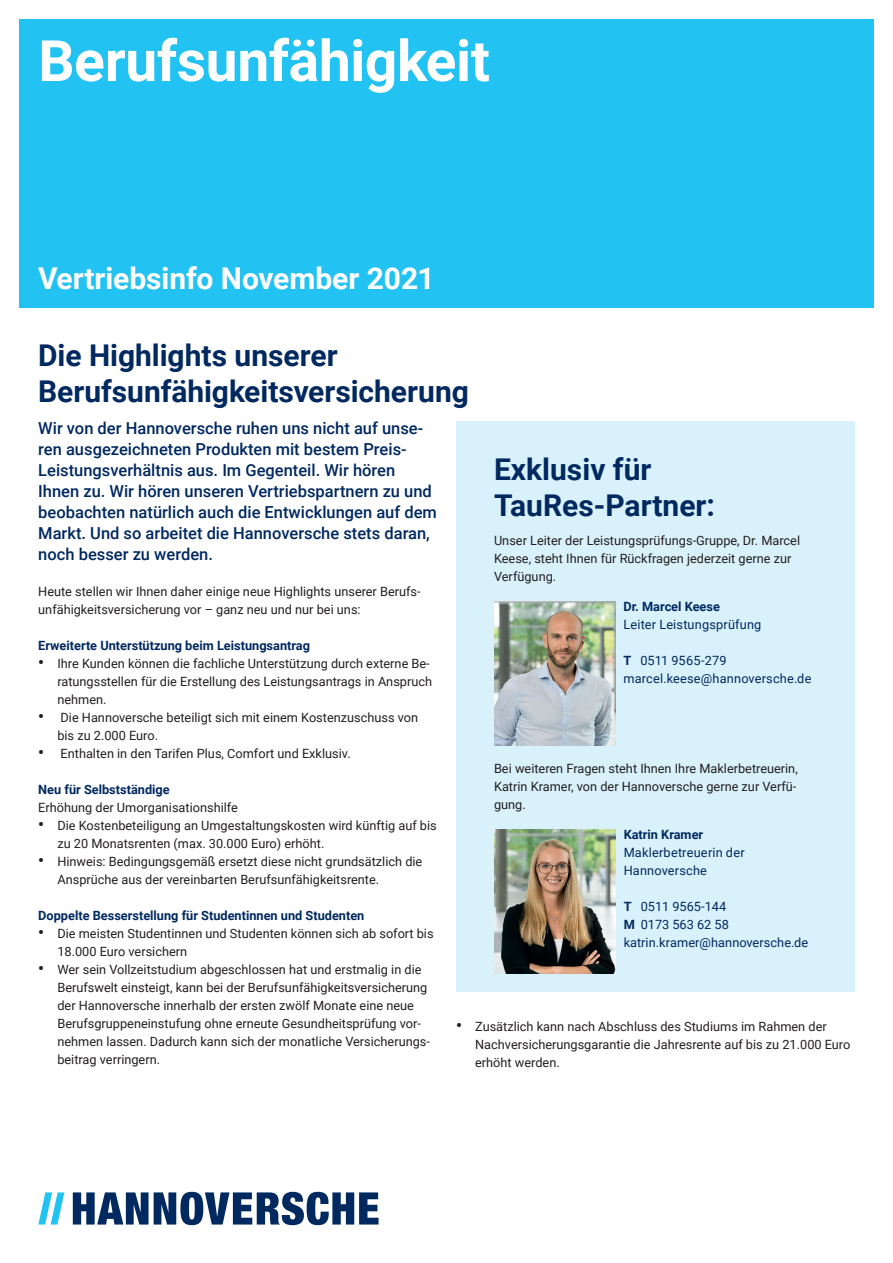
<style>
.page{position:relative;width:893px;height:1263px;background:#fff}
.page>*{position:absolute;margin:0;border:0;box-sizing:border-box;transform-origin:0 0}
.t1{font:700 57px "Roboto";letter-spacing:-.01em;color:#fff}
.t2{font:700 30px/36px "Roboto";color:#002960}
.t3{font:700 30px "Roboto";letter-spacing:-.005em;color:#fff}
.t4{font:500 16.5px/21px "Roboto";color:#002960}
.t5{font:12.75px/18px "Roboto";color:#231f20}
.t6{font:12.75px/18px "Roboto";letter-spacing:.01em;color:#002960}
.t7{font:700 12.75px "Roboto";color:#002960}
.s1{font-weight:700;font-size:16.5px}
.s2{font-weight:700}
</style>
<div class="page">
<div style="left:19px;top:19px;width:855px;height:288px;background:#22c2f3"></div>
<svg style="left:73px;top:1192px;width:305px;height:33px"></svg>
<svg style="left:38px;top:1192px;width:26px;height:32px"></svg>
<div style="left:456px;top:421px;width:399px;height:570px;background:#d8f1fb"></div>
<img style="left:494px;top:601px;width:121px;height:144px">
<img style="left:494px;top:829px;width:121px;height:144px">
<h1 class="t1" style="left:38px;top:21px;width:453px">Berufsunfähigkeit</h1>
<h2 class="t3" style="left:38px;top:257px;width:398px">Vertriebsinfo November 2021</h2>
<h2 class="t2" style="left:38px;top:336px;width:432px">Die Highlights unserer<br>Berufsunfähigkeitsversicherung</h2>
<p class="t4" style="left:38px;top:417px;width:400px">Wir von der Hannoversche ruhen uns nicht auf unse&shy;ren ausgezeichneten Produkten mit bestem Preis-Leistungsverhältnis aus. Im Gegenteil. Wir hören Ihnen zu. Wir hören unseren Vertriebspartnern zu und beobachten natürlich auch die Entwicklungen auf dem Markt. Und so arbeitet die Hannoversche stets daran, noch besser zu werden.</p>
<p class="t5" style="left:38px;top:582px;width:384px">Heute stellen wir Ihnen daher einige neue Highlights unserer Berufs&shy;unfähigkeitsversicherung vor – ganz neu und nur bei uns:</p>
<p class="t7" style="left:38px;top:636px;width:273px">Erweiterte Unterstützung beim Leistungsantrag</p>
<p class="t5" style="left:57px;top:654px;width:376px;text-indent:-19px"><span class="s1">•</span> Ihre Kunden können die fachliche Unterstützung durch externe Be&shy;ratungsstellen für die Erstellung des Leistungsantrags in Anspruch nehmen.</p>
<p class="t5" style="left:57px;top:708px;width:362px;text-indent:-19px"><span class="s1">•</span> Die Hannoversche beteiligt sich mit einem Kostenzuschuss von bis zu 2.000 Euro.</p>
<p class="t5" style="left:38px;top:744px;width:314px"><span class="s1">•</span> Enthalten in den Tarifen Plus, Comfort und Exklusiv.</p>
<p class="t7" style="left:38px;top:780px;width:133px">Neu für Selbstständige</p>
<p class="t5" style="left:38px;top:798px;width:201px">Erhöhung der Umorganisationshilfe</p>
<p class="t5" style="left:57px;top:816px;width:381px;text-indent:-19px"><span class="s1">•</span> Die Kostenbeteiligung an Umgestaltungskosten wird künftig auf bis zu 20 Monatsrenten (max. 30.000 Euro) erhöht.</p>
<p class="t5" style="left:57px;top:852px;width:366px;text-indent:-19px"><span class="s1">•</span> Hinweis: Bedingungsgemäß ersetzt diese nicht grundsätzlich die<br>Ansprüche aus der vereinbarten Berufsunfähigkeitsrente.</p>
<p class="t7" style="left:38px;top:906px;width:328px">Doppelte Besserstellung für Studentinnen und Studenten</p>
<p class="t5" style="left:57px;top:924px;width:378px;text-indent:-19px"><span class="s1">•</span> Die meisten Studentinnen und Studenten können sich ab sofort bis<br>18.000 Euro versichern</p>
<p class="t5" style="left:57px;top:960px;width:374px;text-indent:-19px"><span class="s1">•</span> Wer sein Vollzeitstudium abgeschlossen hat und erstmalig in die Berufswelt einsteigt, kann bei der Berufsunfähigkeitsversicherung der Hannoversche innerhalb der ersten zwölf Monate eine neue Berufsgruppeneinstufung ohne erneute Gesundheitsprüfung vor&shy;nehmen lassen. Dadurch kann sich der monatliche Versicherungs&shy;beitrag verringern.</p>
<h2 class="t2" style="left:494px;top:450px;width:222px">Exklusiv für<br>TauRes-Partner:</h2>
<p class="t5" style="left:494px;top:531px;width:308px">Unser Leiter der Leistungsprüfungs-Gruppe, Dr. Marcel<br>Keese, steht Ihnen für Rückfragen jederzeit gerne zur<br>Verfügung.</p>
<p class="t7" style="left:623px;top:597px;width:98px">Dr. Marcel Keese</p>
<p class="t6" style="left:623px;top:615px;width:139px">Leiter Leistungsprüfung</p>
<p class="t6" style="left:623px;top:651px;width:190px"><span class="s2">T</span> 0511 9565-279 marcel.keese@hannoversche.de</p>
<p class="t5" style="left:494px;top:759px;width:305px;text-align:justify">Bei weiteren Fragen steht Ihnen Ihre Maklerbetreuerin, Katrin Kramer, von der Hannoversche gerne zur Verfü&shy;gung.</p>
<p class="t7" style="left:624px;top:825px;width:81px">Katrin Kramer</p>
<p class="t6" style="left:624px;top:843px;width:122px">Maklerbetreuerin der<br>Hannoversche</p>
<p class="t6" style="left:624px;top:897px;width:186px"><span class="s2">T</span> 0511 9565-144<br><span class="s2">M</span> 0173 563 62 58 katrin.kramer@hannoversche.de</p>
<p class="t5" style="left:475px;top:1017px;width:377px;text-indent:-19px"><span class="s1">•</span> Zusätzlich kann nach Abschluss des Studiums im Rahmen der<br>Nachversicherungsgarantie die Jahresrente auf bis zu 21.000 Euro erhöht werden.</p>
</div>
